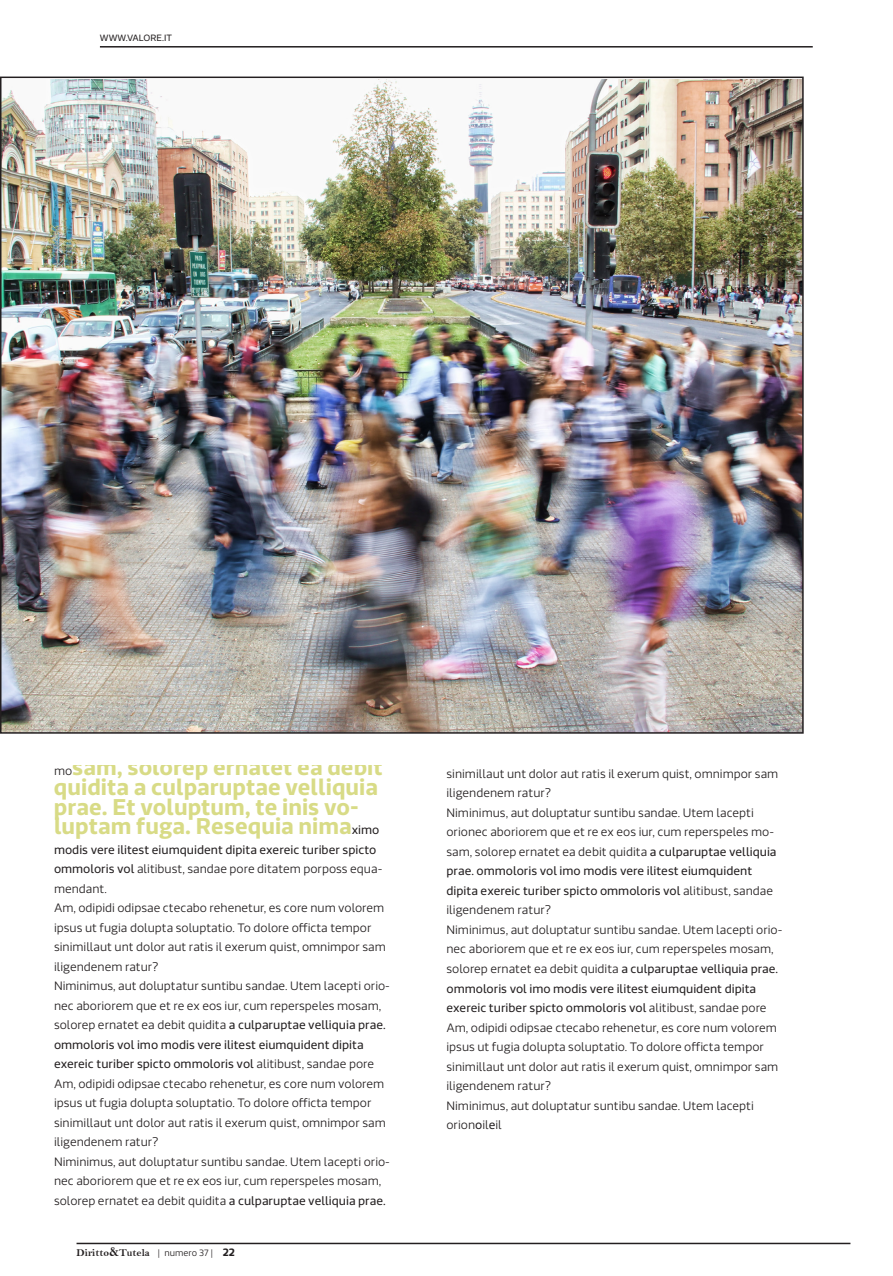
<style>
.page{position:relative;width:893px;height:1276px;background:#fff}
.page>*{position:absolute;margin:0;border:0;box-sizing:border-box;transform-origin:0 0}
.t1{font:700 22.5px/19.5px "Riona Sans W04";color:#d8db86}
.t2{font:300 12px/19.5px "Riona Sans W04";color:#231f20}
.t3{font:10.5px "Bell MT Bold";color:#231f20}
.t4{font:9px "Riona Sans W04";color:#231f20}
.t5{font:300 9px "Riona Sans W04";color:#231f20}
.s1{font-weight:300;font-size:12px;color:#231f20}
.s2{font-weight:400;font-size:12px;color:#231f20}
.s3{font-weight:400}
.s4{font-size:13.5px}
.s5{font-weight:700;font-size:10.5px}
</style>
<div class="page">
<hr style="left:100px;top:46px;width:713px;height:2px;background:#231f20">
<hr style="left:77px;top:1242px;width:773px;height:2px;background:#231f20">
<img style="left:3px;top:80px;width:798px;height:650px">
<p class="t4" style="left:100px;top:32px;width:74px">WWW.VALORE.IT</p>
<p class="t1" style="left:54px;top:758px;width:330px"><span class="s1">mo</span>sam, solorep ernatet ea debit quidita a culparuptae velliquia prae. Et voluptum, te inis vo&shy;luptam fuga. Resequia nima<span class="s2">ximo</span></p>
<p class="t2" style="left:54px;top:839px;width:337px"><span class="s3">modis vere ilitest eiumquident dipita exereic turiber spicto ommoloris vol</span> alitibust, sandae pore ditatem porposs equa&shy;mendant.<br>Am, odipidi odipsae ctecabo rehenetur, es core num volorem ipsus ut fugia dolupta soluptatio. To dolore officta tempor sinimillaut unt dolor aut ratis il exerum quist, omnimpor sam iligendenem ratur?<br>Niminimus, aut doluptatur suntibu sandae. Utem lacepti orio&shy;nec aboriorem que et re ex eos iur, cum reperspeles mosam, solorep ernatet ea debit quidita <span class="s3">a culparuptae velliquia prae. ommoloris vol imo modis vere ilitest eiumquident dipita exereic turiber spicto ommoloris vol</span> alitibust, sandae pore Am, odipidi odipsae ctecabo rehenetur, es core num volorem ipsus ut fugia dolupta soluptatio. To dolore officta tempor sinimillaut unt dolor aut ratis il exerum quist, omnimpor sam iligendenem ratur?<br>Niminimus, aut doluptatur suntibu sandae. Utem lacepti orio&shy;nec aboriorem que et re ex eos iur, cum reperspeles mosam, solorep ernatet ea debit quidita <span class="s3">a culparuptae velliquia prae.</span></p>
<p class="t3" style="left:77px;top:1246px;width:75px">Diritto<span class="s4">&amp;</span>Tutela</p>
<p class="t5" style="left:157px;top:1247px;width:79px">| numero 37 | <span class="s5">22</span></p>
<p class="t2" style="left:446px;top:764px;width:337px">sinimillaut unt dolor aut ratis il exerum quist, omnimpor sam iligendenem ratur?<br>Niminimus, aut doluptatur suntibu sandae. Utem lacepti orionec aboriorem que et re ex eos iur, cum reperspeles mo&shy;sam, solorep ernatet ea debit quidita <span class="s3">a culparuptae velliquia prae. ommoloris vol imo modis vere ilitest eiumquident dipita exereic turiber spicto ommoloris vol</span> alitibust, sandae iligendenem ratur?<br>Niminimus, aut doluptatur suntibu sandae. Utem lacepti orio&shy;nec aboriorem que et re ex eos iur, cum reperspeles mosam, solorep ernatet ea debit quidita <span class="s3">a culparuptae velliquia prae. ommoloris vol imo modis vere ilitest eiumquident dipita exereic turiber spicto ommoloris vol</span> alitibust, sandae pore Am, odipidi odipsae ctecabo rehenetur, es core num volorem ipsus ut fugia dolupta soluptatio. To dolore officta tempor sinimillaut unt dolor aut ratis il exerum quist, omnimpor sam iligendenem ratur?<br>Niminimus, aut doluptatur suntibu sandae. Utem lacepti orion<span class="s3">o</span>il<span class="s3">e</span>il</p>
</div>
